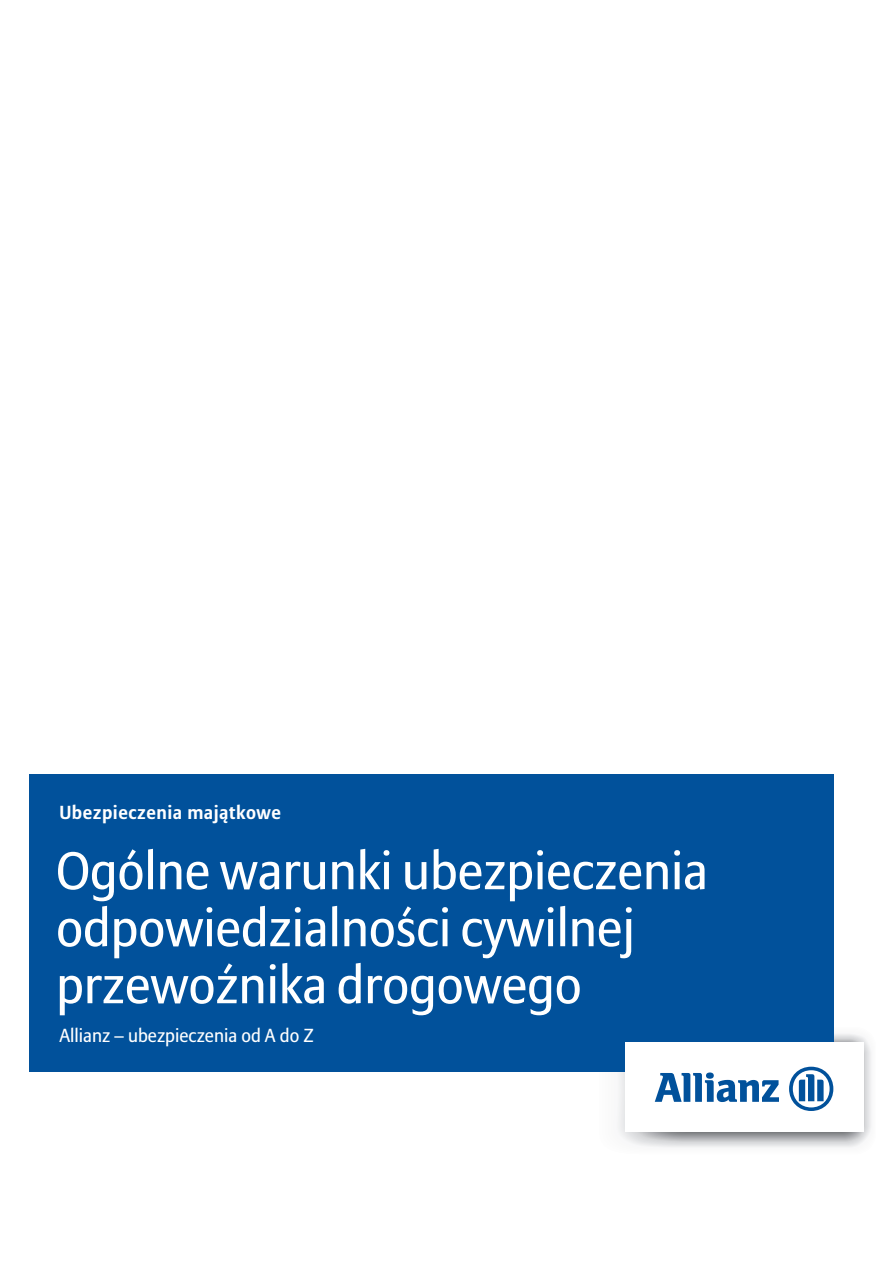
<style>
.page{position:relative;width:893px;height:1263px;background:#fff}
.page>*{position:absolute;margin:0;border:0;box-sizing:border-box;transform-origin:0 0}
.t1{font:52.5px/57px "Allianz Sans CE";color:#fff}
.t2{font:18.75px "Allianz Sans CE";color:#fff}
.t3{font:700 18.75px "Allianz Sans CE";letter-spacing:.03em;color:#fff}
</style>
<div class="page">
<div style="left:30px;top:774px;width:803px;height:298px;background:#01519b"></div>
<svg style="left:618px;top:1027px;width:253px;height:121px"></svg>
<p class="t3" style="left:59px;top:805px;width:223px">Ubezpieczenia majątkowe</p>
<p class="t1" style="left:56px;top:846px;width:653px">Ogólne warunki ubezpieczenia odpowiedzialności cywilnej przewoźnika drogowego</p>
<p class="t2" style="left:59px;top:1027px;width:256px">Allianz – ubezpieczenia od A do Z</p>
</div>
